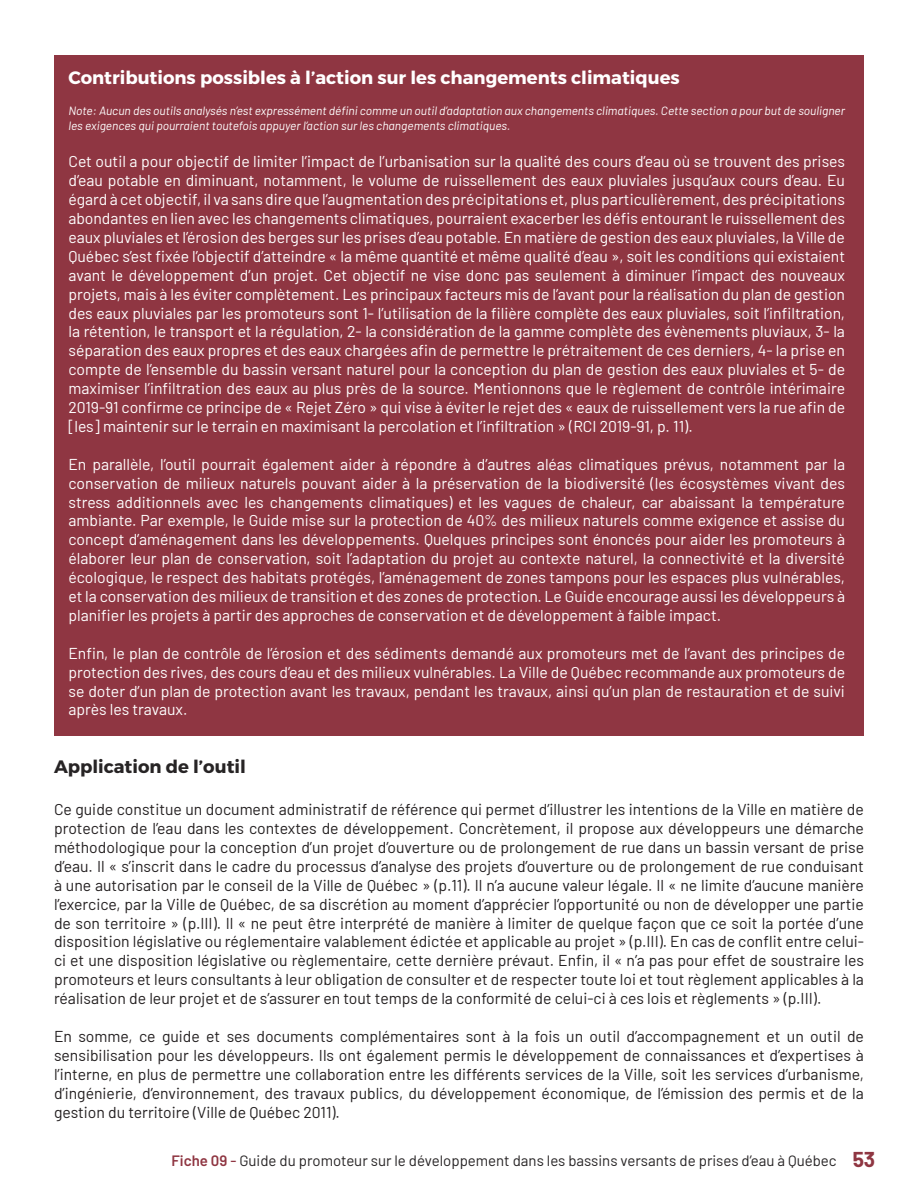
<style>
.page{position:relative;width:918px;height:1188px;background:#fff}
.page>*{position:absolute;margin:0;border:0;box-sizing:border-box;transform-origin:0 0}
.t1{font:700 21px "Barlow";color:#8f3642}
.Sous-titre_fiche_bla{font:700 18px "Montserrat";color:#fff}
.Sous-titre_fiche{font:700 18px "Montserrat";color:#272425}
._1_Titre_de_l_outil{font:15.75px/18.9px "Barlow";color:#fff;text-align:justify}
.texte_contenu{font:15.75px/18.9px "Barlow";color:#231f20;text-align:justify}
._1_Titre_de_l_outil-2{font:15px "Barlow";color:#272425}
._1_Titre_de_l_outil-3{font:italic 12px/14.4px "Barlow";color:#fff}
.s1{font-weight:600;color:#8f3642}
.s2{font-weight:500;color:#8f3642}
</style>
<div class="page">
<div style="left:54px;top:55px;width:810px;height:680px;background:#8f3642"></div>
<p class="Sous-titre_fiche_bla" style="left:68px;top:67px;width:613px">Contributions possibles à l’action sur les changements climatiques</p>
<p class="_1_Titre_de_l_outil-3" style="left:68px;top:103px;width:778px">Note: Aucun des outils analysés n’est expressément défini comme un outil d’adaptation aux changements climatiques. Cette section a pour but de souligner les exigences qui pourraient toutefois appuyer l’action sur les changements climatiques.</p>
<p class="_1_Titre_de_l_outil" style="left:68px;top:151px;width:778px">Cet outil a pour objectif de limiter l’impact de l’urbanisation sur la qualité des cours d’eau où se trouvent des prises d’eau potable en diminuant, notamment, le volume de ruissellement des eaux pluviales jusqu’aux cours d’eau. Eu égard à cet objectif, il va sans dire que l’augmentation des précipitations et, plus particulièrement, des précipitations abondantes en lien avec les changements climatiques, pourraient exacerber les défis entourant le ruissellement des eaux pluviales et l’érosion des berges sur les prises d’eau potable. En matière de gestion des eaux pluviales, la Ville de Québec s’est fixée l’objectif d’atteindre « la même quantité et même qualité d’eau », soit les conditions qui existaient avant le développement d’un projet. Cet objectif ne vise donc pas seulement à diminuer l’impact des nouveaux projets, mais à les éviter complètement. Les principaux facteurs mis de l’avant pour la réalisation du plan de gestion des eaux pluviales par les promoteurs sont 1- l’utilisation de la filière complète des eaux pluviales, soit l’infiltration, la rétention, le transport et la régulation, 2- la considération de la gamme complète des évènements pluviaux, 3- la séparation des eaux propres et des eaux chargées afin de permettre le prétraitement de ces derniers, 4- la prise en compte de l’ensemble du bassin versant naturel pour la conception du plan de gestion des eaux pluviales et 5- de maximiser l’infiltration des eaux au plus près de la source. Mentionnons que le règlement de contrôle intérimaire 2019-91 confirme ce principe de « Rejet Zéro » qui vise à éviter le rejet des « eaux de ruissellement vers la rue afin de [les] maintenir sur le terrain en maximisant la percolation et l’infiltration » (RCI 2019-91, p. 11).</p>
<p class="_1_Titre_de_l_outil" style="left:68px;top:453px;width:778px">En parallèle, l’outil pourrait également aider à répondre à d’autres aléas climatiques prévus, notamment par la conservation de milieux naturels pouvant aider à la préservation de la biodiversité (les écosystèmes vivant des stress additionnels avec les changements climatiques) et les vagues de chaleur, car abaissant la température ambiante. Par exemple, le Guide mise sur la protection de 40% des milieux naturels comme exigence et assise du concept d’aménagement dans les développements. Quelques principes sont énoncés pour aider les promoteurs à élaborer leur plan de conservation, soit l’adaptation du projet au contexte naturel, la connectivité et la diversité écologique, le respect des habitats protégés, l’aménagement de zones tampons pour les espaces plus vulnérables, et la conservation des milieux de transition et des zones de protection. Le Guide encourage aussi les développeurs à planifier les projets à partir des approches de conservation et de développement à faible impact.</p>
<p class="_1_Titre_de_l_outil" style="left:68px;top:642px;width:778px">Enfin, le plan de contrôle de l’érosion et des sédiments demandé aux promoteurs met de l’avant des principes de protection des rives, des cours d’eau et des milieux vulnérables. La Ville de Québec recommande aux promoteurs de se doter d’un plan de protection avant les travaux, pendant les travaux, ainsi qu’un plan de restauration et de suivi après les travaux.</p>
<p class="Sous-titre_fiche" style="left:54px;top:755px;width:193px">Application de l’outil</p>
<p class="texte_contenu" style="left:54px;top:799px;width:812px">Ce guide constitue un document administratif de référence qui permet d’illustrer les intentions de la Ville en matière de protection de l’eau dans les contextes de développement. Concrètement, il propose aux développeurs une démarche méthodologique pour la conception d’un projet d’ouverture ou de prolongement de rue dans un bassin versant de prise d’eau. Il « s’inscrit dans le cadre du processus d’analyse des projets d’ouverture ou de prolongement de rue conduisant à une autorisation par le conseil de la Ville de Québec » (p.11). Il n’a aucune valeur légale. Il « ne limite d’aucune manière l’exercice, par la Ville de Québec, de sa discrétion au moment d’apprécier l’opportunité ou non de développer une partie de son territoire » (p.III). Il « ne peut être interprété de manière à limiter de quelque façon que ce soit la portée d’une disposition législative ou réglementaire valablement édictée et applicable au projet » (p.III). En cas de conflit entre celui&shy;ci et une disposition législative ou règlementaire, cette dernière prévaut. Enfin, il « n’a pas pour effet de soustraire les promoteurs et leurs consultants à leur obligation de consulter et de respecter toute loi et tout règlement applicables à la réalisation de leur projet et de s’assurer en tout temps de la conformité de celui-ci à ces lois et règlements » (p.III).</p>
<p class="texte_contenu" style="left:54px;top:1026px;width:812px">En somme, ce guide et ses documents complémentaires sont à la fois un outil d’accompagnement et un outil de sensibilisation pour les développeurs. Ils ont également permis le développement de connaissances et d’expertises à l’interne, en plus de permettre une collaboration entre les différents services de la Ville, soit les services d’urbanisme, d’ingénierie, d’environnement, des travaux publics, du développement économique, de l’émission des permis et de la gestion du territoire (Ville de Québec 2011).</p>
<p class="_1_Titre_de_l_outil-2" style="left:172px;top:1149px;width:667px"><span class="s1">Fiche 09</span> <span class="s2">-</span> Guide du promoteur sur le développement dans les bassins versants de prises d’eau à Québec</p>
<h1 class="t1" style="left:853px;top:1144px;width:24px">53</h1>
</div>
